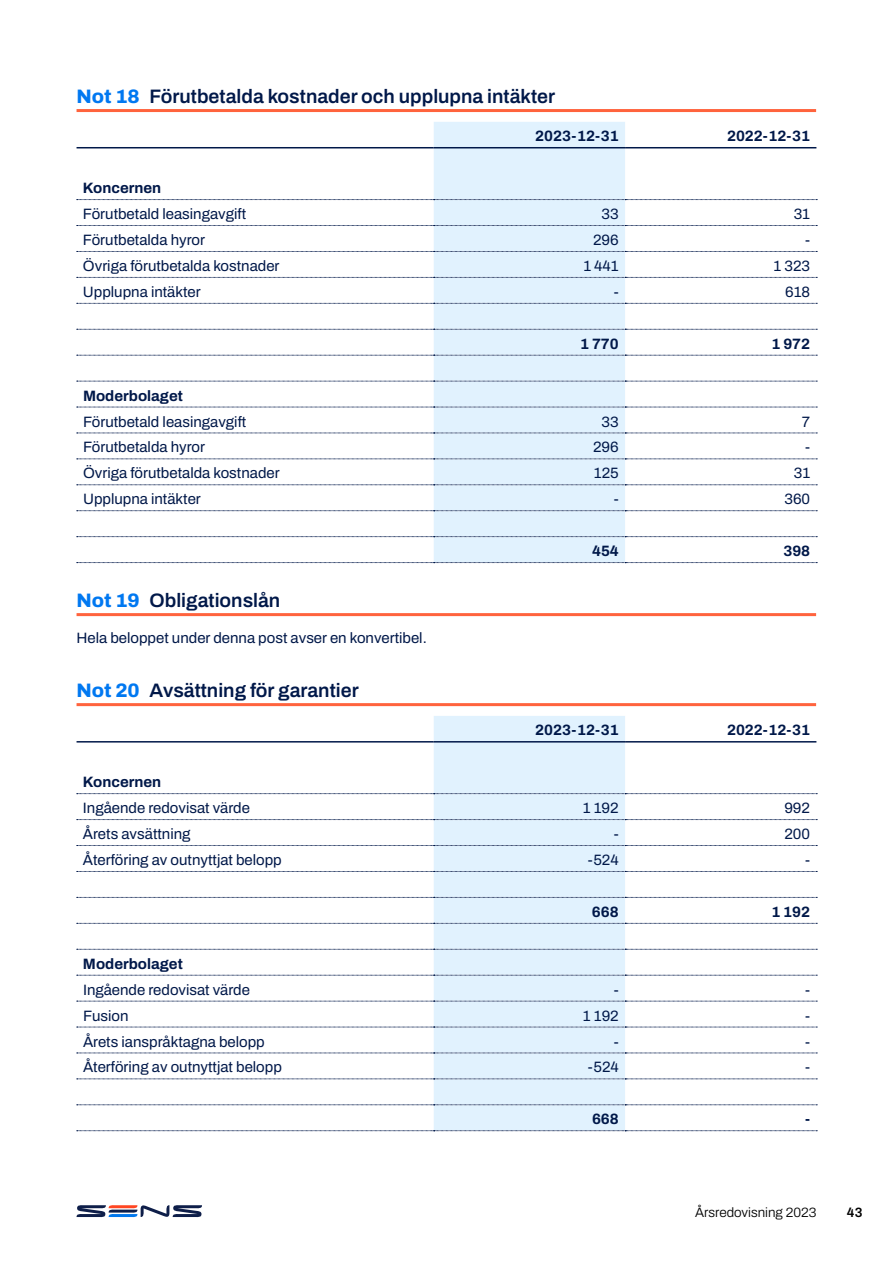
<style>
.page{position:relative;width:893px;height:1263px;background:#fff}
.page>*{position:absolute;margin:0;border:0;box-sizing:border-box;transform-origin:0 0}
.t1{font:600 19.5px "Archivo";color:#001849}
.t2{font:15px "Archivo";color:#001849}
.t3{font:700 15px "Archivo";color:#001849}
.t4{font:300 13.5px "Archivo";color:#000}
.t5{font:600 13.5px "Archivo";color:#000}
.s1{font-weight:800;color:#0078f1}
</style>
<div class="page">
<svg style="left:77px;top:1205px;width:125px;height:12px"></svg>
<hr style="left:77px;top:109px;width:739px;height:3px;background:#ff633d">
<hr style="left:77px;top:613px;width:739px;height:3px;background:#ff633d">
<hr style="left:77px;top:703px;width:739px;height:3px;background:#ff633d">
<div style="left:434px;top:122px;width:191px;height:440px;background:#e1f2fe"></div>
<svg style="left:77px;top:199px;width:740px;height:1px"></svg>
<svg style="left:77px;top:225px;width:740px;height:1px"></svg>
<svg style="left:77px;top:251px;width:740px;height:1px"></svg>
<svg style="left:77px;top:277px;width:740px;height:1px"></svg>
<svg style="left:77px;top:303px;width:740px;height:1px"></svg>
<svg style="left:77px;top:329px;width:740px;height:1px"></svg>
<svg style="left:77px;top:355px;width:740px;height:1px"></svg>
<svg style="left:77px;top:381px;width:740px;height:1px"></svg>
<svg style="left:77px;top:407px;width:740px;height:1px"></svg>
<svg style="left:77px;top:433px;width:740px;height:1px"></svg>
<svg style="left:77px;top:459px;width:740px;height:1px"></svg>
<svg style="left:77px;top:485px;width:740px;height:1px"></svg>
<svg style="left:77px;top:510px;width:740px;height:1px"></svg>
<svg style="left:77px;top:536px;width:740px;height:1px"></svg>
<svg style="left:77px;top:562px;width:740px;height:1px"></svg>
<hr style="left:77px;top:147px;width:357px;height:1px;background:#001849">
<hr style="left:434px;top:147px;width:191px;height:1px;background:#001849">
<hr style="left:625px;top:147px;width:191px;height:1px;background:#001849">
<div style="left:434px;top:716px;width:191px;height:414px;background:#e1f2fe"></div>
<svg style="left:77px;top:793px;width:740px;height:1px"></svg>
<svg style="left:77px;top:819px;width:740px;height:1px"></svg>
<svg style="left:77px;top:845px;width:740px;height:1px"></svg>
<svg style="left:77px;top:871px;width:740px;height:1px"></svg>
<svg style="left:77px;top:897px;width:740px;height:1px"></svg>
<svg style="left:77px;top:923px;width:740px;height:1px"></svg>
<svg style="left:77px;top:949px;width:740px;height:1px"></svg>
<svg style="left:77px;top:975px;width:740px;height:1px"></svg>
<svg style="left:77px;top:1001px;width:740px;height:1px"></svg>
<svg style="left:77px;top:1027px;width:740px;height:1px"></svg>
<svg style="left:77px;top:1053px;width:740px;height:1px"></svg>
<svg style="left:77px;top:1079px;width:740px;height:1px"></svg>
<svg style="left:77px;top:1104px;width:740px;height:1px"></svg>
<svg style="left:77px;top:1130px;width:740px;height:1px"></svg>
<hr style="left:77px;top:741px;width:357px;height:1px;background:#001849">
<hr style="left:434px;top:741px;width:191px;height:1px;background:#001849">
<hr style="left:625px;top:741px;width:191px;height:1px;background:#001849">
<h1 class="t1" style="left:77px;top:82px;width:480px"><span class="s1">Not 18</span> Förutbetalda kostnader och upplupna intäkter</h1>
<p class="t3" style="left:535px;top:125px;width:85px">2023-12-31</p>
<p class="t3" style="left:727px;top:125px;width:84px">2022-12-31</p>
<p class="t3" style="left:83px;top:177px;width:80px">Koncernen</p>
<p class="t2" style="left:83px;top:203px;width:165px">Förutbetald leasingavgift</p>
<p class="t2" style="left:601px;top:203px;width:19px">33</p>
<p class="t2" style="left:794px;top:203px;width:18px">31</p>
<p class="t2" style="left:83px;top:229px;width:124px">Förutbetalda hyror</p>
<p class="t2" style="left:593px;top:229px;width:27px">296</p>
<p class="t2" style="left:805px;top:229px;width:6px">-</p>
<p class="t2" style="left:83px;top:255px;width:198px">Övriga förutbetalda kostnader</p>
<p class="t2" style="left:583px;top:255px;width:37px">1 441</p>
<p class="t2" style="left:773px;top:255px;width:38px">1 323</p>
<p class="t2" style="left:83px;top:281px;width:119px">Upplupna intäkter</p>
<p class="t2" style="left:614px;top:281px;width:6px">-</p>
<p class="t2" style="left:785px;top:281px;width:27px">618</p>
<p class="t3" style="left:580px;top:332px;width:40px">1 770</p>
<p class="t3" style="left:771px;top:332px;width:40px">1 972</p>
<p class="t3" style="left:83px;top:384px;width:101px">Moderbolaget</p>
<p class="t2" style="left:83px;top:410px;width:165px">Förutbetald leasingavgift</p>
<p class="t2" style="left:602px;top:410px;width:19px">33</p>
<p class="t2" style="left:802px;top:410px;width:10px">7</p>
<p class="t2" style="left:83px;top:436px;width:124px">Förutbetalda hyror</p>
<p class="t2" style="left:593px;top:436px;width:27px">296</p>
<p class="t2" style="left:805px;top:436px;width:6px">-</p>
<p class="t2" style="left:83px;top:462px;width:198px">Övriga förutbetalda kostnader</p>
<p class="t2" style="left:594px;top:462px;width:26px">125</p>
<p class="t2" style="left:794px;top:462px;width:18px">31</p>
<p class="t2" style="left:83px;top:488px;width:119px">Upplupna intäkter</p>
<p class="t2" style="left:614px;top:488px;width:6px">-</p>
<p class="t2" style="left:784px;top:488px;width:27px">360</p>
<p class="t3" style="left:592px;top:540px;width:28px">454</p>
<p class="t3" style="left:783px;top:540px;width:28px">398</p>
<h1 class="t1" style="left:77px;top:586px;width:205px"><span class="s1">Not 19</span> Obligationslån</h1>
<p class="t2" style="left:77px;top:627px;width:352px">Hela beloppet under denna post avser en konvertibel.</p>
<h1 class="t1" style="left:77px;top:676px;width:284px"><span class="s1">Not 20</span> Avsättning för garantier</h1>
<p class="t3" style="left:535px;top:719px;width:85px">2023-12-31</p>
<p class="t3" style="left:727px;top:719px;width:84px">2022-12-31</p>
<p class="t3" style="left:83px;top:771px;width:80px">Koncernen</p>
<p class="t2" style="left:83px;top:797px;width:169px">Ingående redovisat värde</p>
<p class="t2" style="left:583px;top:797px;width:37px">1 192</p>
<p class="t2" style="left:784px;top:797px;width:27px">992</p>
<p class="t2" style="left:83px;top:823px;width:109px">Årets avsättning</p>
<p class="t2" style="left:614px;top:823px;width:6px">-</p>
<p class="t2" style="left:784px;top:823px;width:27px">200</p>
<p class="t2" style="left:83px;top:849px;width:200px">Återföring av outnyttjat belopp</p>
<p class="t2" style="left:588px;top:849px;width:32px">-524</p>
<p class="t2" style="left:805px;top:849px;width:6px">-</p>
<p class="t3" style="left:592px;top:900px;width:28px">668</p>
<p class="t3" style="left:771px;top:900px;width:40px">1 192</p>
<p class="t3" style="left:83px;top:952px;width:101px">Moderbolaget</p>
<p class="t2" style="left:83px;top:978px;width:169px">Ingående redovisat värde</p>
<p class="t2" style="left:614px;top:978px;width:6px">-</p>
<p class="t2" style="left:805px;top:978px;width:6px">-</p>
<p class="t2" style="left:83px;top:1004px;width:47px">Fusion</p>
<p class="t2" style="left:583px;top:1004px;width:37px">1 192</p>
<p class="t2" style="left:805px;top:1004px;width:6px">-</p>
<p class="t2" style="left:83px;top:1030px;width:183px">Årets ianspråktagna belopp</p>
<p class="t2" style="left:614px;top:1030px;width:6px">-</p>
<p class="t2" style="left:805px;top:1030px;width:6px">-</p>
<p class="t2" style="left:83px;top:1056px;width:200px">Återföring av outnyttjat belopp</p>
<p class="t2" style="left:588px;top:1056px;width:32px">-524</p>
<p class="t2" style="left:805px;top:1056px;width:6px">-</p>
<p class="t3" style="left:592px;top:1108px;width:28px">668</p>
<p class="t3" style="left:805px;top:1108px;width:6px">-</p>
<p class="t4" style="left:695px;top:1202px;width:123px">Årsredovisning 2023</p>
<p class="t5" style="left:847px;top:1202px;width:17px">43</p>
</div>
